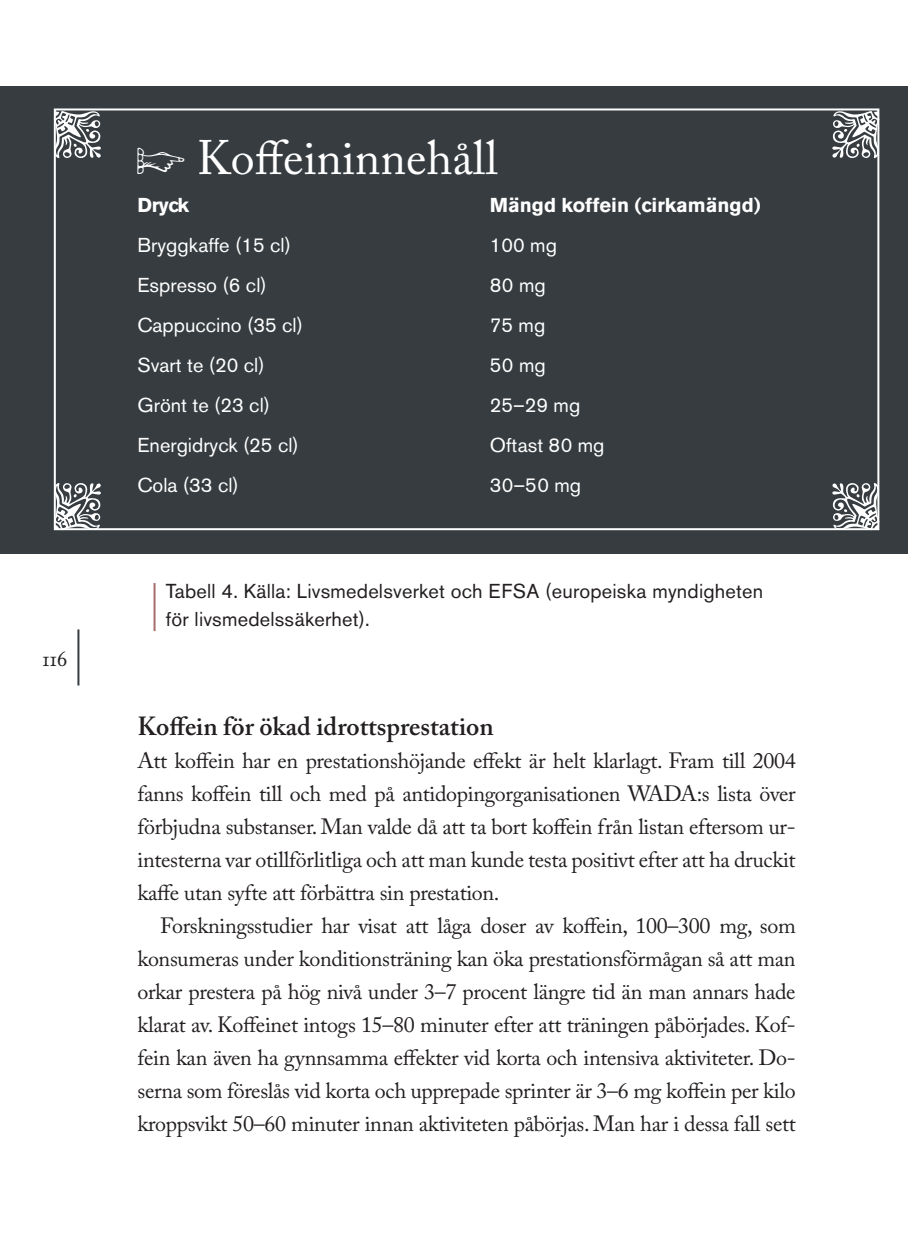
<style>
.page{position:relative;width:908px;height:1250px;background:#fff}
.page>*{position:absolute;margin:0;border:0;box-sizing:border-box;transform-origin:0 0}
.t1{font:48px "Adobe Caslon Pro";color:#fff}
.t2{font:600 26px "Adobe Caslon Pro";color:#231f20}
.t3{font:22px/33px "Adobe Caslon Pro";letter-spacing:-.015em;color:#231f20;text-align:justify}
.t4{font:20px "Akzidenz Grotesk BE";color:#fff}
.t5{font:20px/28px "Akzidenz Grotesk BE";letter-spacing:.01em;color:#231f20}
.t6{font:700 20px "Akzidenz Grotesk BE";color:#fff}
</style>
<div class="page">
<hr style="left:77px;top:629px;width:2px;height:56px;background:#363c40">
<hr style="left:153px;top:583px;width:2px;height:48px;background:#a66d6c">
<div style="left:0;top:86px;width:907px;height:467px;background:#363c40"></div>
<svg style="left:57px;top:111px;width:44px;height:47px"></svg>
<svg style="left:832px;top:111px;width:44px;height:47px"></svg>
<svg style="left:54px;top:483px;width:47px;height:47px"></svg>
<svg style="left:832px;top:483px;width:47px;height:47px"></svg>
<p class="t3" style="left:42px;top:641px;width:27px">116</p>
<h1 class="t1" style="left:137px;top:129px;width:361px">p Koffeininnehåll</h1>
<p class="t6" style="left:137px;top:193px;width:53px">Dryck</p>
<p class="t6" style="left:489px;top:193px;width:272px">Mängd koffein (cirkamängd)</p>
<p class="t4" style="left:137px;top:233px;width:155px">Bryggkaffe (15 cl)</p>
<p class="t4" style="left:489px;top:233px;width:69px">100 mg</p>
<p class="t4" style="left:137px;top:273px;width:131px">Espresso (6 cl)</p>
<p class="t4" style="left:489px;top:273px;width:57px">80 mg</p>
<p class="t4" style="left:137px;top:313px;width:167px">Cappuccino (35 cl)</p>
<p class="t4" style="left:489px;top:313px;width:57px">75 mg</p>
<p class="t4" style="left:137px;top:353px;width:129px">Svart te (20 cl)</p>
<p class="t4" style="left:489px;top:353px;width:57px">50 mg</p>
<p class="t4" style="left:137px;top:393px;width:134px">Grönt te (23 cl)</p>
<p class="t4" style="left:489px;top:393px;width:92px">25–29 mg</p>
<p class="t4" style="left:137px;top:433px;width:163px">Energidryck (25 cl)</p>
<p class="t4" style="left:489px;top:433px;width:116px">Oftast 80 mg</p>
<p class="t4" style="left:137px;top:473px;width:103px">Cola (33 cl)</p>
<p class="t4" style="left:489px;top:473px;width:93px">30–50 mg</p>
<p class="t5" style="left:166px;top:577px;width:598px">Tabell 4. Källa: Livsmedelsverket och EFSA (europeiska myndigheten för livsmedelssäkerhet).</p>
<p class="t2" style="left:137px;top:710px;width:357px">Koffein för ökad idrottsprestation</p>
<p class="t3" style="left:137px;top:744px;width:659px">Att koffein har en prestationshöjande effekt är helt klarlagt. Fram till 2004 fanns koffein till och med på antidopingorganisationen WADA:s lista över förbjudna substanser. Man valde då att ta bort koffein från listan eftersom ur&shy;intesterna var otillförlitliga och att man kunde testa positivt efter att ha druckit kaffe utan syfte att förbättra sin prestation.</p>
<p class="t3" style="left:137px;top:909px;width:659px;text-indent:23px">Forskningsstudier har visat att låga doser av koffein, 100–300 mg, som konsumeras under konditionsträning kan öka prestationsförmågan så att man orkar prestera på hög nivå under 3–7 procent längre tid än man annars hade klarat av. Koffeinet intogs 15–80 minuter efter att träningen påbörjades. Kof&shy;fein kan även ha gynnsamma effekter vid korta och intensiva aktiviteter. Do&shy;serna som föreslås vid korta och upprepade sprinter är 3–6 mg koffein per kilo kroppsvikt 50–60 minuter innan aktiviteten påbörjas. Man har i dessa fall sett</p>
</div>
